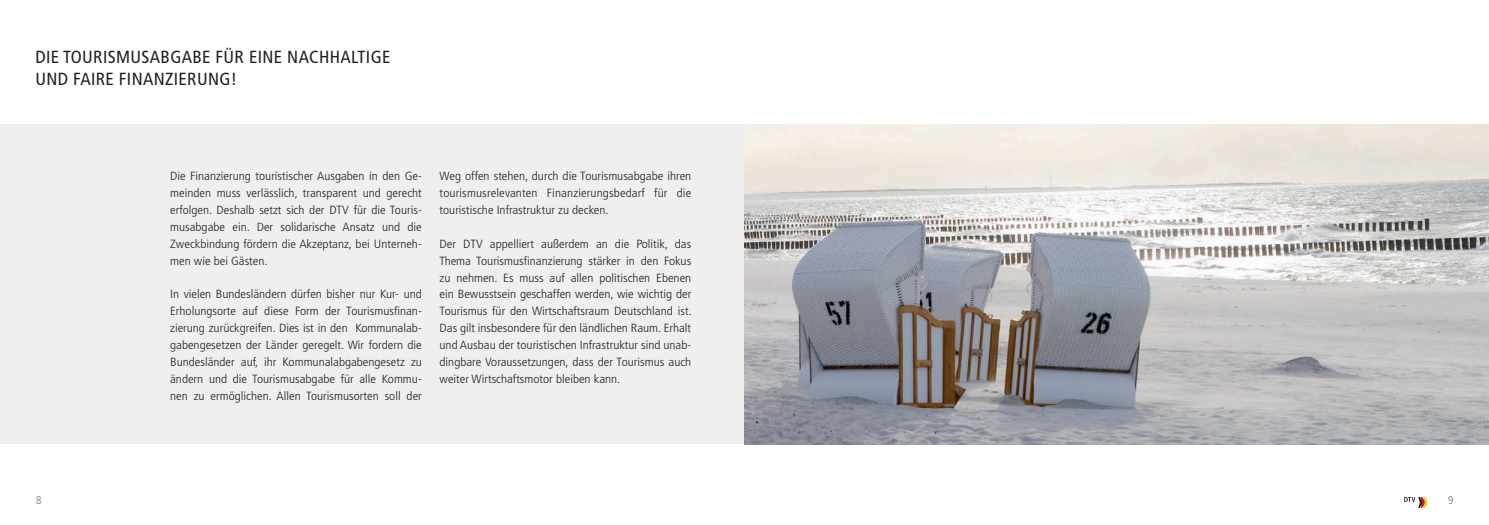
<style>
.page{position:relative;width:1489px;height:525px;background:#fff}
.page>*{position:absolute;margin:0;border:0;box-sizing:border-box;transform-origin:0 0}
.t1{font:condensed 17.5px/22.5px "Frutiger";letter-spacing:.02em;color:#231f20}
.t2{font:300 condensed 11.88px/16.9px "Frutiger";color:#231f20;text-align:justify;scale:1.1 1}
.t3{font:300 condensed 11.25px "Frutiger";color:#81786f}
</style>
<div class="page">
<svg style="left:1404px;top:497px;width:22px;height:10px"></svg>
<div style="left:0;top:125px;width:744px;height:319px;background:#f0efee"></div>
<img style="left:744px;top:125px;width:744px;height:319px">
<h1 class="t1" style="left:35px;top:46px;width:356px">DIE TOURISMUSABGABE FÜR EINE NACHHALTIGE<br>UND FAIRE FINANZIERUNG!</h1>
<p class="t2" style="left:170px;top:168px;width:230px">Die Finanzierung touristischer Ausgaben in den Ge&shy;meinden muss verlässlich, transparent und gerecht erfolgen. Deshalb setzt sich der DTV für die Touris&shy;musabgabe ein. Der solidarische Ansatz und die Zweckbindung fördern die Akzeptanz, bei Unterneh&shy;men wie bei Gästen.</p>
<p class="t2" style="left:170px;top:286px;width:230px">In vielen Bundesländern dürfen bisher nur Kur- und Erholungsorte auf diese Form der Tourismusfinan&shy;zierung zurückgreifen. Dies ist in den Kommunalab&shy;gabengesetzen der Länder geregelt. Wir fordern die Bundesländer auf, ihr Kommunalabgabengesetz zu ändern und die Tourismusabgabe für alle Kommu&shy;nen zu ermöglichen. Allen Tourismusorten soll der</p>
<p class="t2" style="left:439px;top:168px;width:230px">Weg offen stehen, durch die Tourismusabgabe ihren tourismusrelevanten Finanzierungsbedarf für die touristische Infrastruktur zu decken.</p>
<p class="t2" style="left:439px;top:235px;width:231px">Der DTV appelliert außerdem an die Politik, das Thema Tourismusfinanzierung stärker in den Fokus zu nehmen. Es muss auf allen politischen Ebenen ein Bewusstsein geschaffen werden, wie wichtig der Tourismus für den Wirtschaftsraum Deutschland ist.<br>Das gilt insbesondere für den ländlichen Raum. Erhalt und Ausbau der touristischen Infrastruktur sind unab&shy;dingbare Voraussetzungen, dass der Tourismus auch weiter Wirtschaftsmotor bleiben kann.</p>
<p class="t3" style="left:36px;top:493px;width:7px">8</p>
<p class="t3" style="left:1447px;top:493px;width:7px">9</p>
</div>
